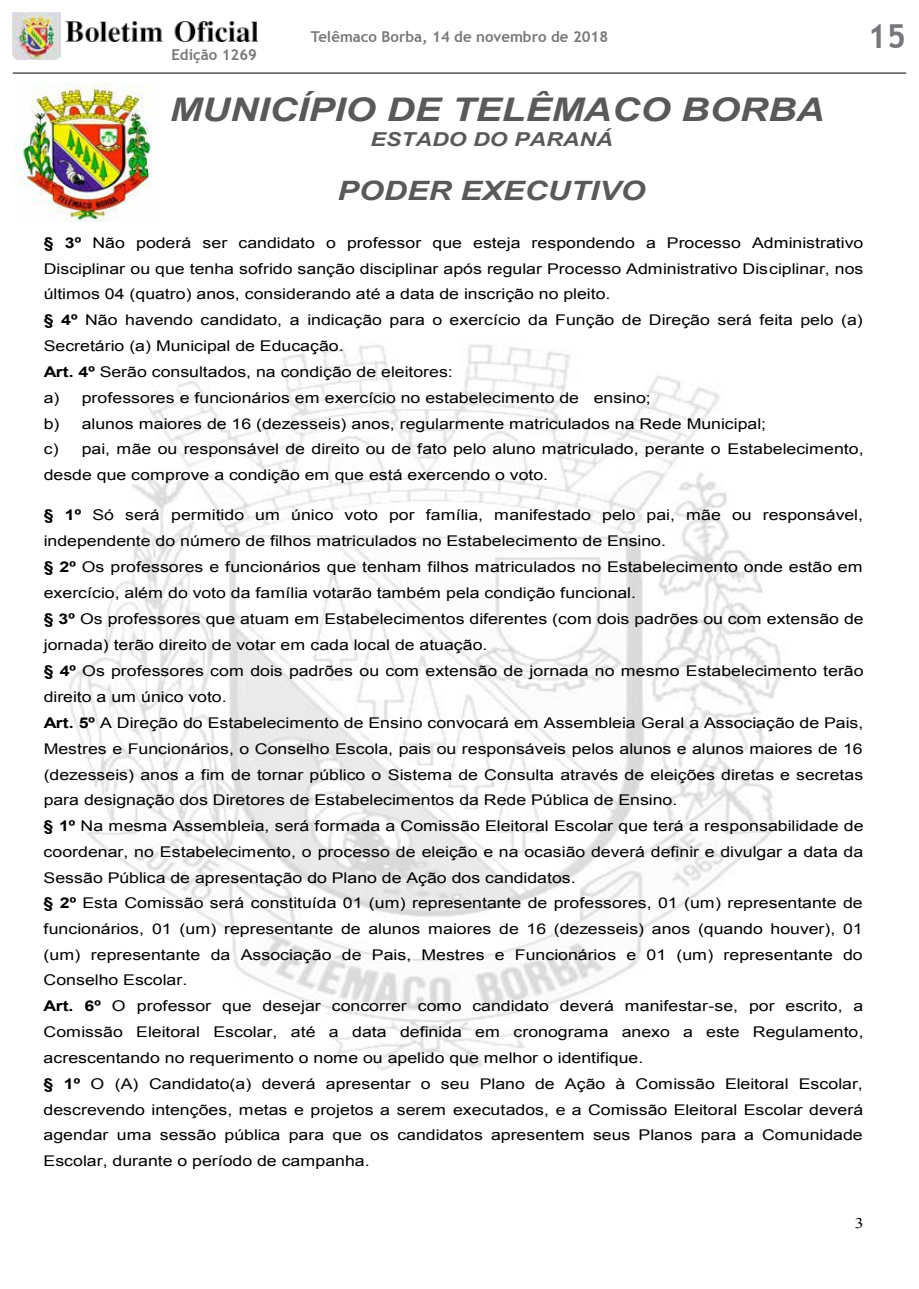
<style>
.page{position:relative;width:919px;height:1289px;background:#fff}
.page>*{position:absolute;margin:0;border:0;box-sizing:border-box;transform-origin:0 0}
.t1{font:700 33px "Trebuchet MS";color:#77787b}
.t2{font:italic 700 32.55px "Arial";color:#58595b;scale:1.2 1}
.t3{font:italic 700 26.7px "Arial";color:#58595b;scale:1.2 1}
.t4{font:italic 700 19.2px "Arial";color:#58595b;scale:1.2 1}
.t5{font:700 15px "Trebuchet MS";color:#77787b}
.t6{font:14.7px/25.8px "Arial";color:#000;scale:1.2 1}
.t7{font:14.7px "Times New Roman";color:#000;scale:1.2 1}
.s1{font-weight:700}
</style>
<div class="page">
<img style="left:13px;top:13px;width:47px;height:47px">
<img style="left:66px;top:21px;width:191px;height:21px">
<hr style="left:13px;top:73px;width:893px;height:1px;background:#000">
<img style="left:14px;top:83px;width:139px;height:139px">
<img style="left:68px;top:344px;width:713px;height:726px">
<p class="t5" style="left:311px;top:27px;width:299px">Telêmaco Borba, 14 de novembro de 2018</p>
<h1 class="t1" style="left:867px;top:16px;width:40px">15</h1>
<p class="t5" style="left:171px;top:45px;width:87px">Edição 1269</p>
<h2 class="t2" style="left:170px;top:88px;width:546px">MUNICÍPIO DE TELÊMACO BORBA</h2>
<h3 class="t4" style="left:370px;top:126px;width:203px">ESTADO DO PARANÁ</h3>
<h3 class="t3" style="left:337px;top:173px;width:258px">PODER EXECUTIVO</h3>
<p class="t6" style="left:44px;top:230px;width:684px"><span class="s1">§ 3º</span> Não poderá ser candidato o professor que esteja respondendo a Processo Administrativo Disciplinar ou que tenha sofrido sanção disciplinar após regular Processo Administrativo Disciplinar, nos últimos 04 (quatro) anos, considerando até a data de inscrição no pleito.<br><span class="s1">§ 4º</span> Não havendo candidato, a indicação para o exercício da Função de Direção será feita pelo (a)<br>Secretário (a) Municipal de Educação.<br><span class="s1">Art. 4º</span> Serão consultados, na condição de eleitores:<br>a) professores e funcionários em exercício no estabelecimento de ensino;<br>b) alunos maiores de 16 (dezesseis) anos, regularmente matriculados na Rede Municipal;<br>c) pai, mãe ou responsável de direito ou de fato pelo aluno matriculado, perante o Estabelecimento, desde que comprove a condição em que está exercendo o voto.</p>
<p class="t6" style="left:44px;top:502px;width:684px"><span class="s1">§ 1º</span> Só será permitido um único voto por família, manifestado pelo pai, mãe ou responsável, independente do número de filhos matriculados no Estabelecimento de Ensino.<br><span class="s1">§ 2º</span> Os professores e funcionários que tenham filhos matriculados no Estabelecimento onde estão em exercício, além do voto da família votarão também pela condição funcional.<br><span class="s1">§ 3º</span> Os professores que atuam em Estabelecimentos diferentes (com dois padrões ou com extensão de jornada) terão direito de votar em cada local de atuação.<br><span class="s1">§ 4º</span> Os professores com dois padrões ou com extensão de jornada no mesmo Estabelecimento terão direito a um único voto.<br><span class="s1">Art. 5º</span> A Direção do Estabelecimento de Ensino convocará em Assembleia Geral a Associação de Pais, Mestres e Funcionários, o Conselho Escola, pais ou responsáveis pelos alunos e alunos maiores de 16 (dezesseis) anos a fim de tornar público o Sistema de Consulta através de eleições diretas e secretas para designação dos Diretores de Estabelecimentos da Rede Pública de Ensino.<br><span class="s1">§ 1º</span> Na mesma Assembleia, será formada a Comissão Eleitoral Escolar que terá a responsabilidade de coordenar, no Estabelecimento, o processo de eleição e na ocasião deverá definir e divulgar a data da Sessão Pública de apresentação do Plano de Ação dos candidatos.<br><span class="s1">§ 2º</span> Esta Comissão será constituída 01 (um) representante de professores, 01 (um) representante de funcionários, 01 (um) representante de alunos maiores de 16 (dezesseis) anos (quando houver), 01 (um) representante da Associação de Pais, Mestres e Funcionários e 01 (um) representante do Conselho Escolar.<br><span class="s1">Art. 6º</span> O professor que desejar concorrer como candidato deverá manifestar-se, por escrito, a Comissão Eleitoral Escolar, até a data definida em cronograma anexo a este Regulamento, acrescentando no requerimento o nome ou apelido que melhor o identifique.<br><span class="s1">§ 1º</span> O (A) Candidato(a) deverá apresentar o seu Plano de Ação à Comissão Eleitoral Escolar, descrevendo intenções, metas e projetos a serem executados, e a Comissão Eleitoral Escolar deverá agendar uma sessão pública para que os candidatos apresentem seus Planos para a Comunidade Escolar, durante o período de campanha.</p>
<p class="t7" style="left:854px;top:1213px;width:9px">3</p>
</div>
